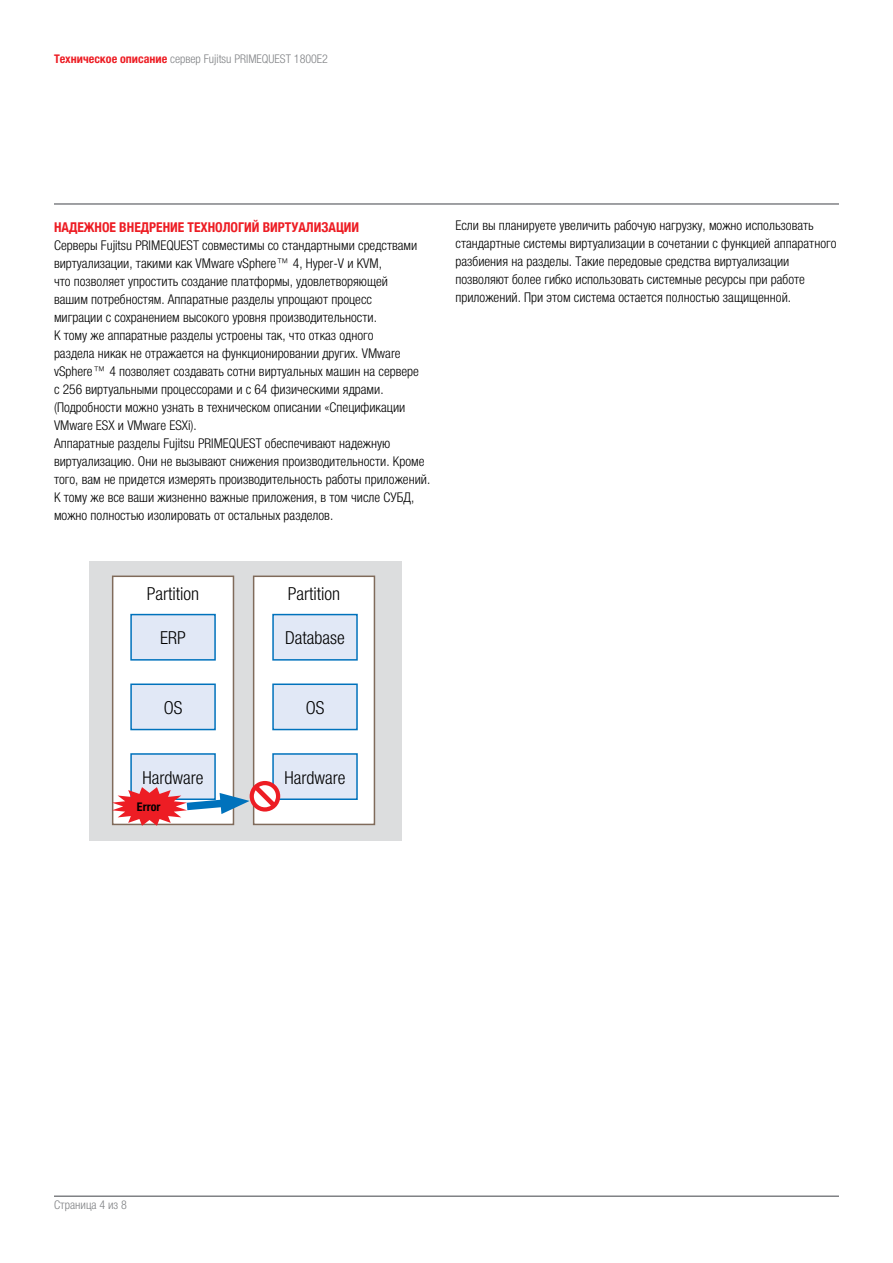
<style>
.page{position:relative;width:893px;height:1263px;background:#fff}
.page>*{position:absolute;margin:0;border:0;box-sizing:border-box;transform-origin:0 0}
.t1{font:300 condensed 18px "Helvetica Neue LTCYR";color:#000}
.t2{font:300 condensed 13.5px/18px "Helvetica Neue LTCYR";color:#000}
.t3{font:700 condensed 13.5px "Helvetica Neue";color:#ed1d24}
.t4{font:300 condensed 12px "Helvetica Neue LTCYR";color:#808285}
.t5{font:700 condensed 12px "Helvetica Neue LTCYR";color:#000}
.s1{font-weight:700;color:#ed1d24}
</style>
<div class="page">
<hr style="left:54px;top:1195px;width:785px;height:2px;background:#808285">
<hr style="left:54px;top:203px;width:785px;height:2px;background:#808285">
<div style="left:90px;top:561px;width:312px;height:280px;background:#dcddde"></div>
<div style="left:113px;top:576px;width:120px;height:248px;background:#fff"></div>
<div style="left:112px;top:575px;width:122px;height:250px;border:2px solid #806b5b"></div>
<div style="left:254px;top:576px;width:120px;height:248px;background:#fff"></div>
<div style="left:253px;top:575px;width:122px;height:250px;border:2px solid #806b5b"></div>
<div style="left:131px;top:615px;width:84px;height:45px;background:#e1e8f6"></div>
<div style="left:130px;top:614px;width:86px;height:47px;border:2px solid #0072bc"></div>
<div style="left:273px;top:615px;width:84px;height:45px;background:#e1e8f6"></div>
<div style="left:272px;top:614px;width:86px;height:47px;border:2px solid #0072bc"></div>
<div style="left:131px;top:684px;width:84px;height:45px;background:#e1e8f6"></div>
<div style="left:130px;top:683px;width:86px;height:47px;border:2px solid #0072bc"></div>
<div style="left:273px;top:684px;width:84px;height:45px;background:#e1e8f6"></div>
<div style="left:272px;top:683px;width:86px;height:47px;border:2px solid #0072bc"></div>
<div style="left:131px;top:754px;width:84px;height:45px;background:#e1e8f6"></div>
<div style="left:130px;top:753px;width:86px;height:47px;border:2px solid #0072bc"></div>
<div style="left:273px;top:754px;width:84px;height:45px;background:#e1e8f6"></div>
<div style="left:272px;top:753px;width:86px;height:47px;border:2px solid #0072bc"></div>
<div style="left:250px;top:781px;width:30px;height:30px;background:#ed1d24;border-radius:50%"></div>
<svg style="left:112px;top:785px;width:164px;height:41px"></svg>
<p class="t4" style="left:54px;top:53px;width:276px"><span class="s1">Техническое описание</span> cервер Fujitsu PRIMEQUEST 1800E2</p>
<p class="t3" style="left:54px;top:219px;width:307px">НАДЕЖНОЕ ВНЕДРЕНИЕ ТЕХНОЛОГИЙ ВИРТУАЛИЗАЦИИ</p>
<p class="t2" style="left:54px;top:236px;width:378px">Серверы Fujitsu PRIMEQUEST совместимы со стандартными средствами виртуализации, такими как VMware vSphere™ 4, Hyper-V и KVM,<br>что позволяет упростить создание платформы, удовлетворяющей<br>вашим потребностям. Аппаратные разделы упрощают процесс<br>миграции с сохранением высокого уровня производительности.<br>К тому же аппаратные разделы устроены так, что отказ одного<br>раздела никак не отражается на функционировании других. VMware vSphere™ 4 позволяет создавать сотни виртуальных машин на сервере<br>с 256 виртуальными процессорами и с 64 физическими ядрами. (Подробности можно узнать в техническом описании «Спецификации VMware ESX и VMware ESXi).<br>Аппаратные разделы Fujitsu PRIMEQUEST обеспечивают надежную виртуализацию. Они не вызывают снижения производительности. Кроме того, вам не придется измерять производительность работы приложений.<br>К тому же все ваши жизненно важные приложения, в том числе СУБД, можно полностью изолировать от остальных разделов.</p>
<h1 class="t1" style="left:147px;top:584px;width:54px">Partition</h1>
<h1 class="t1" style="left:288px;top:584px;width:54px">Partition</h1>
<h1 class="t1" style="left:160px;top:628px;width:27px">ERP</h1>
<h1 class="t1" style="left:285px;top:628px;width:61px">Database</h1>
<h1 class="t1" style="left:164px;top:698px;width:20px">OS</h1>
<h1 class="t1" style="left:306px;top:698px;width:20px">OS</h1>
<h1 class="t1" style="left:143px;top:767px;width:63px">Hardware</h1>
<h1 class="t1" style="left:285px;top:767px;width:63px">Hardware</h1>
<p class="t5" style="left:137px;top:800px;width:25px">Error</p>
<p class="t2" style="left:455px;top:216px;width:382px">Если вы планируете увеличить рабочую нагрузку, можно использовать стандартные системы виртуализации в сочетании с функцией аппаратного разбиения на разделы. Такие передовые средства виртуализации позволяют более гибко использовать системные ресурсы при работе приложений. При этом система остается полностью защищенной.</p>
<p class="t4" style="left:54px;top:1198px;width:74px">Страница 4 из 8</p>
</div>
